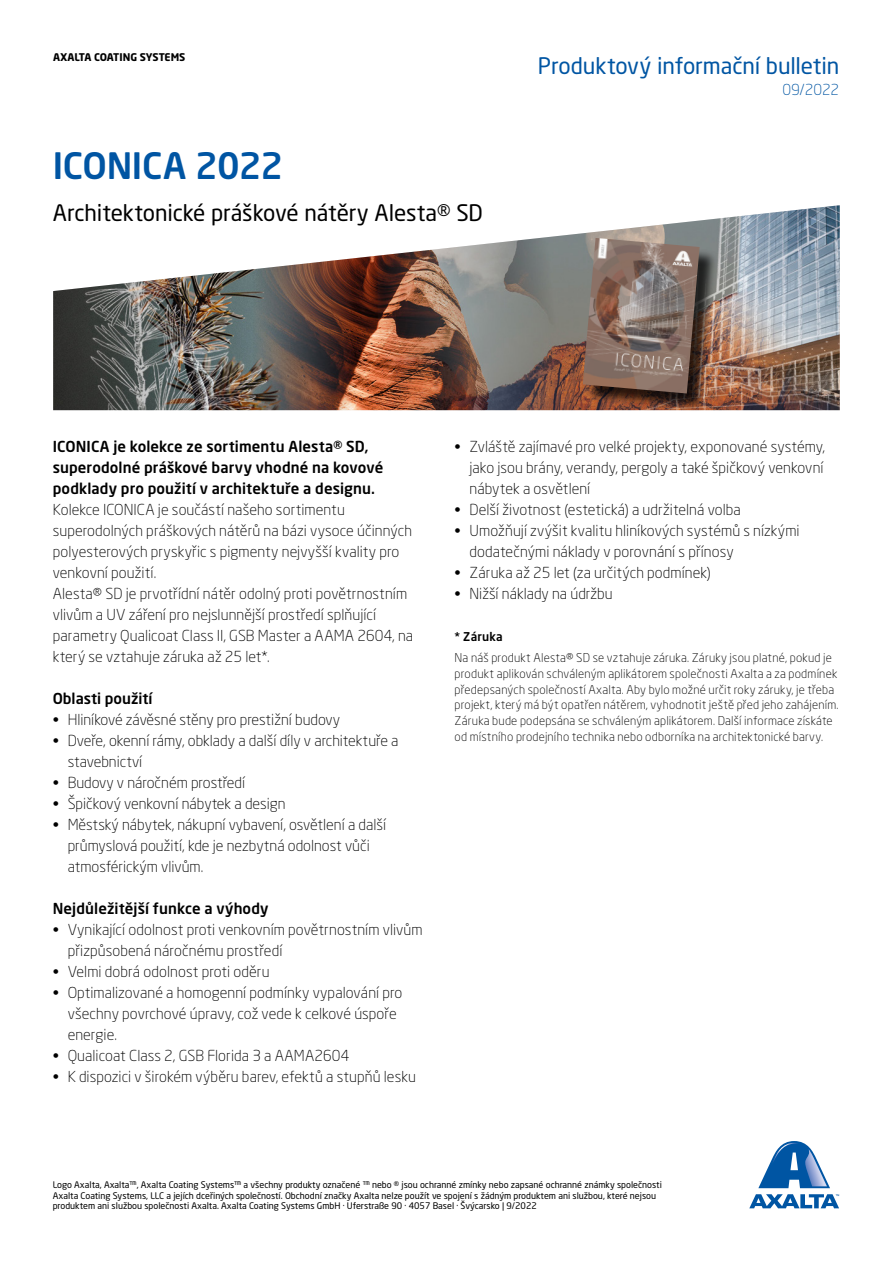
<style>
.page{position:relative;width:893px;height:1263px;background:#fff}
.page>*{position:absolute;margin:0;border:0;box-sizing:border-box;transform-origin:0 0}
.t1{font:500 36px "Neo Sans Pro";letter-spacing:-.01em;color:#0055a3}
.t2{font:22.5px "Neo Sans Pro";letter-spacing:-.005em;color:#000}
.t3{font:22.5px "Neo Sans Pro";letter-spacing:-.005em;color:#0055a3}
.t4{font:300 15px/21px "Neo Sans Pro";color:#000}
.t5{font:500 15px/21px "Neo Sans Pro";letter-spacing:.005em;color:#000}
.t6{font:300 15px "Neo Sans Pro";letter-spacing:-.005em;color:#0055a3}
.t7{font:300 12px/15.8px "Neo Sans Pro";letter-spacing:.015em;color:#000}
.t8{font:500 12px "Neo Sans Pro";letter-spacing:.015em;color:#000}
.t9{font:700 10.5px "Neo Sans Pro";letter-spacing:-.01em;color:#000}
.t10{font:9px/10.5px "Neo Sans Pro";color:#000}
</style>
<div class="page">
<svg style="left:749px;top:1141px;width:90px;height:67px"></svg>
<img style="left:53px;top:205px;width:787px;height:205px">
<div style="left:585px;top:241px;width:133px;height:170px;background:#000;opacity:.75"></div>
<img style="left:583px;top:238px;width:117px;height:155px">
<p class="t9" style="left:53px;top:50px;width:134px">AXALTA COATING SYSTEMS</p>
<h2 class="t3" style="left:538px;top:52px;width:303px">Produktový informační bulletin</h2>
<p class="t6" style="left:782px;top:81px;width:58px">09/2022</p>
<h1 class="t1" style="left:53px;top:143px;width:232px">ICONICA 2022</h1>
<h2 class="t2" style="left:53px;top:199px;width:432px">Architektonické práškové nátěry Alesta® SD</h2>
<p class="t5" style="left:53px;top:436px;width:332px">ICONICA je kolekce ze sortimentu Alesta® SD, superodolné práškové barvy vhodné na kovové podklady pro použití v architektuře a designu.</p>
<p class="t4" style="left:53px;top:499px;width:362px">Kolekce ICONICA je součástí našeho sortimentu superodolných práškových nátěrů na bázi vysoce účinných polyesterových pryskyřic s pigmenty nejvyšší kvality pro venkovní použití.<br>Alesta® SD je prvotřídní nátěr odolný proti povětrnostním vlivům a UV záření pro nejslunnější prostředí splňující parametry Qualicoat Class II, GSB Master a AAMA 2604, na který se vztahuje záruka až 25 let*.</p>
<p class="t5" style="left:53px;top:688px;width:101px">Oblasti použití</p>
<p class="t4" style="left:53px;top:709px;width:289px">• Hliníkové závěsné stěny pro prestižní budovy</p>
<p class="t4" style="left:68px;top:730px;width:332px;text-indent:-15px">• Dveře, okenní rámy, obklady a další díly v architektuře a stavebnictví</p>
<p class="t4" style="left:53px;top:772px;width:194px">• Budovy v náročném prostředí</p>
<p class="t4" style="left:53px;top:793px;width:234px">• Špičkový venkovní nábytek a design</p>
<p class="t4" style="left:68px;top:814px;width:320px;text-indent:-15px">• Městský nábytek, nákupní vybavení, osvětlení a další průmyslová použití, kde je nezbytná odolnost vůči atmosférickým vlivům.</p>
<p class="t5" style="left:53px;top:898px;width:217px">Nejdůležitější funkce a výhody</p>
<p class="t4" style="left:68px;top:919px;width:357px;text-indent:-15px">• Vynikající odolnost proti venkovním povětrnostním vlivům přizpůsobená náročnému prostředí</p>
<p class="t4" style="left:53px;top:961px;width:218px">• Velmi dobrá odolnost proti oděru</p>
<p class="t4" style="left:68px;top:982px;width:336px;text-indent:-15px">• Optimalizované a homogenní podmínky vypalování pro všechny povrchové úpravy, což vede k celkové úspoře energie.</p>
<p class="t4" style="left:53px;top:1045px;width:298px">• Qualicoat Class 2, GSB Florida 3 a AAMA2604</p>
<p class="t4" style="left:53px;top:1066px;width:365px">• K dispozici v širokém výběru barev, efektů a stupňů lesku</p>
<p class="t4" style="left:469px;top:436px;width:357px;text-align:justify;text-indent:-15px">• Zvláště zajímavé pro velké projekty, exponované systémy, jako jsou brány, verandy, pergoly a také špičkový venkovní nábytek a osvětlení</p>
<p class="t4" style="left:455px;top:499px;width:288px">• Delší životnost (estetická) a udržitelná volba</p>
<p class="t4" style="left:469px;top:520px;width:332px;text-indent:-15px">• Umožňují zvýšit kvalitu hliníkových systémů s nízkými dodatečnými náklady v porovnání s přínosy</p>
<p class="t4" style="left:455px;top:562px;width:258px">• Záruka až 25 let (za určitých podmínek)</p>
<p class="t4" style="left:455px;top:583px;width:159px">• Nižší náklady na údržbu</p>
<p class="t8" style="left:455px;top:629px;width:50px">* Záruka</p>
<p class="t7" style="left:455px;top:650px;width:385px">Na náš produkt Alesta® SD se vztahuje záruka. Záruky jsou platné, pokud je produkt aplikován schváleným aplikátorem společnosti Axalta a za podmínek předepsaných společností Axalta. Aby bylo možné určit roky záruky, je třeba projekt, který má být opatřen nátěrem, vyhodnotit ještě před jeho zahájením.<br>Záruka bude podepsána se schváleným aplikátorem. Další informace získáte od místního prodejního technika nebo odborníka na architektonické barvy.</p>
<p class="t10" style="left:53px;top:1179px;width:611px">Logo Axalta, Axalta™, Axalta Coating Systems™ a všechny produkty označené ™ nebo ® jsou ochranné zmínky nebo zapsané ochranné známky společnosti<br>Axalta Coating Systems, LLC a jejích dceřiných společností. Obchodní značky Axalta nelze použít ve spojení s žádným produktem ani službou, které nejsou produktem ani službou společnosti Axalta. Axalta Coating Systems GmbH · Uferstraße 90 · 4057 Basel · Švýcarsko | 9/2022</p>
</div>
